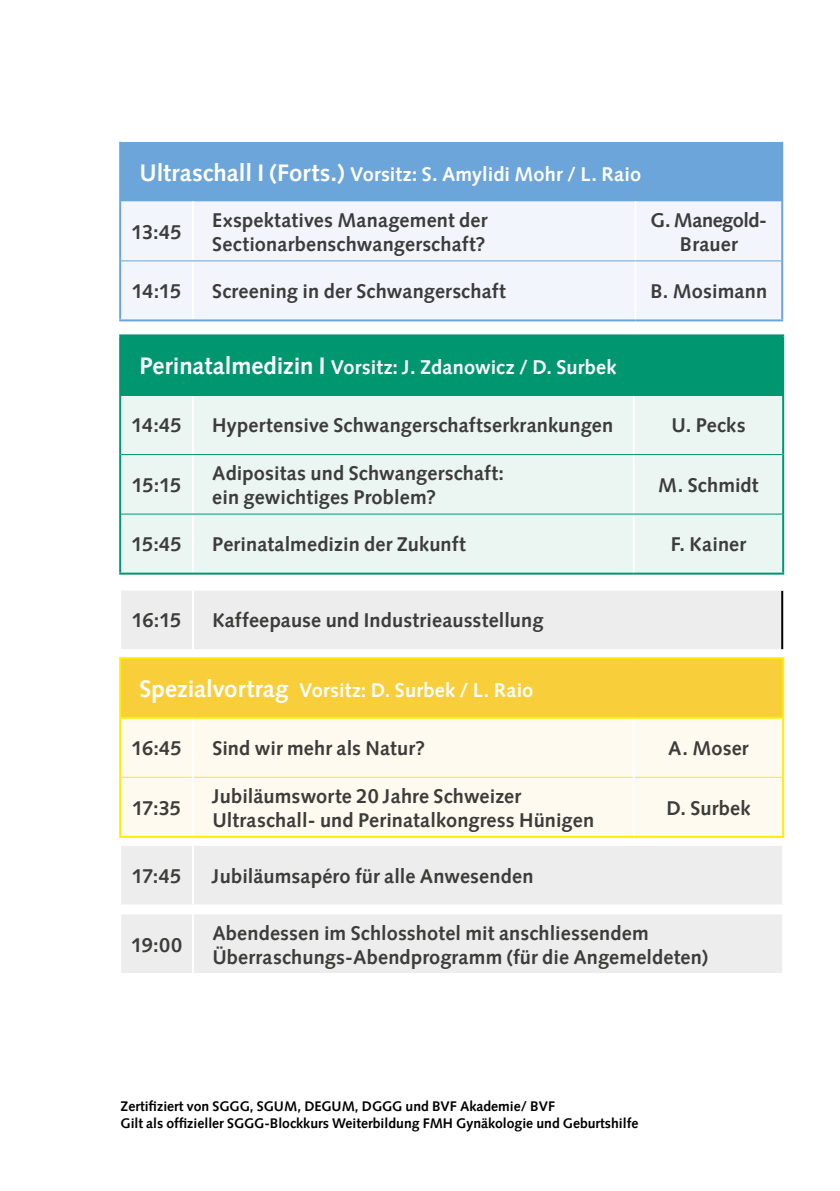
<style>
.page{position:relative;width:840px;height:1191px;background:#fff}
.page>*{position:absolute;margin:0;border:0;box-sizing:border-box;transform-origin:0 0}
.t1{font:700 20px/24px "Syntax LT Pro";letter-spacing:.005em;color:#3c3c3b}
.t2{font:700 20px "Syntax LT Pro";letter-spacing:.005em;color:#fff}
.t3{font:700 20px/24px "Syntax LT Pro";letter-spacing:-.02em;color:#3c3c3b;text-align:center}
.t4{font:700 14px/16.8px "Syntax LT Pro";color:#000}
.s1{font-size:24px}
</style>
<div class="page">
<div style="left:120px;top:142px;width:661px;height:59px;background:#6ca5da"></div>
<div style="left:121px;top:201px;width:659px;height:118px;background:#f2f6fc"></div>
<hr style="left:780px;top:142px;width:2px;height:59px;background:#6ca5da">
<hr style="left:192px;top:201px;width:2px;height:59px;background:#fff">
<hr style="left:634px;top:201px;width:2px;height:59px;background:#fff">
<hr style="left:192px;top:261px;width:2px;height:58px;background:#fff">
<hr style="left:634px;top:261px;width:2px;height:58px;background:#fff">
<hr style="left:119px;top:319px;width:74px;height:2px;background:#6ca5da">
<hr style="left:193px;top:319px;width:442px;height:2px;background:#6ca5da">
<hr style="left:635px;top:319px;width:147px;height:2px;background:#6ca5da">
<hr style="left:119px;top:142px;width:2px;height:59px;background:#6ca5da">
<hr style="left:119px;top:201px;width:2px;height:60px;background:#6ca5da">
<hr style="left:780px;top:201px;width:2px;height:60px;background:#6ca5da">
<hr style="left:119px;top:261px;width:2px;height:58px;background:#6ca5da">
<hr style="left:780px;top:261px;width:2px;height:58px;background:#6ca5da">
<hr style="left:121px;top:260px;width:72px;height:1px;background:#6ca5da">
<hr style="left:193px;top:260px;width:442px;height:1px;background:#6ca5da">
<hr style="left:635px;top:260px;width:145px;height:1px;background:#6ca5da">
<div style="left:120px;top:335px;width:662px;height:60px;background:#009770"></div>
<div style="left:121px;top:396px;width:660px;height:176px;background:#ebf5f2"></div>
<hr style="left:781px;top:336px;width:2px;height:58px;background:#009770">
<hr style="left:192px;top:396px;width:2px;height:58px;background:#fff">
<hr style="left:632px;top:396px;width:2px;height:58px;background:#fff">
<hr style="left:192px;top:455px;width:2px;height:58px;background:#fff">
<hr style="left:632px;top:455px;width:2px;height:58px;background:#fff">
<hr style="left:192px;top:514px;width:2px;height:58px;background:#fff">
<hr style="left:632px;top:514px;width:2px;height:58px;background:#fff">
<hr style="left:119px;top:334px;width:74px;height:2px;background:#009770">
<hr style="left:119px;top:336px;width:2px;height:58px;background:#009770">
<hr style="left:193px;top:334px;width:440px;height:2px;background:#009770">
<hr style="left:633px;top:334px;width:150px;height:2px;background:#009770">
<hr style="left:119px;top:396px;width:2px;height:58px;background:#009770">
<hr style="left:781px;top:396px;width:2px;height:58px;background:#009770">
<hr style="left:119px;top:454px;width:2px;height:60px;background:#009770">
<hr style="left:781px;top:454px;width:2px;height:60px;background:#009770">
<hr style="left:119px;top:514px;width:2px;height:58px;background:#009770">
<hr style="left:781px;top:514px;width:2px;height:58px;background:#009770">
<hr style="left:119px;top:572px;width:74px;height:2px;background:#009770">
<hr style="left:193px;top:572px;width:440px;height:2px;background:#009770">
<hr style="left:633px;top:572px;width:150px;height:2px;background:#009770">
<hr style="left:121px;top:454px;width:72px;height:1px;background:#009770">
<hr style="left:193px;top:454px;width:440px;height:1px;background:#009770">
<hr style="left:633px;top:454px;width:148px;height:1px;background:#009770">
<hr style="left:121px;top:513px;width:72px;height:1px;background:#009770">
<hr style="left:193px;top:513px;width:440px;height:1px;background:#009770">
<hr style="left:633px;top:513px;width:148px;height:1px;background:#009770">
<hr style="left:119px;top:394px;width:74px;height:2px;background:#009770">
<hr style="left:193px;top:394px;width:440px;height:2px;background:#009770">
<hr style="left:633px;top:394px;width:150px;height:2px;background:#009770">
<div style="left:121px;top:591px;width:659px;height:58px;background:#ededed"></div>
<hr style="left:780px;top:590px;width:2px;height:59px;background:#000">
<hr style="left:192px;top:590px;width:2px;height:59px;background:#fff">
<div style="left:120px;top:658px;width:662px;height:59px;background:#f8cf3b"></div>
<div style="left:121px;top:718px;width:660px;height:118px;background:#fffaef"></div>
<hr style="left:119px;top:657px;width:74px;height:2px;background:#ffed00">
<hr style="left:119px;top:659px;width:2px;height:57px;background:#ffed00">
<hr style="left:193px;top:657px;width:440px;height:2px;background:#ffed00">
<hr style="left:633px;top:657px;width:150px;height:2px;background:#ffed00">
<hr style="left:781px;top:659px;width:2px;height:57px;background:#ffed00">
<hr style="left:119px;top:777px;width:2px;height:59px;background:#ffed00">
<hr style="left:781px;top:777px;width:2px;height:59px;background:#ffed00">
<hr style="left:119px;top:836px;width:74px;height:2px;background:#ffed00">
<hr style="left:193px;top:836px;width:440px;height:2px;background:#ffed00">
<hr style="left:633px;top:836px;width:150px;height:2px;background:#ffed00">
<hr style="left:119px;top:716px;width:74px;height:2px;background:#ffed00">
<hr style="left:119px;top:718px;width:2px;height:59px;background:#ffed00">
<hr style="left:193px;top:716px;width:440px;height:2px;background:#ffed00">
<hr style="left:633px;top:716px;width:150px;height:2px;background:#ffed00">
<hr style="left:781px;top:718px;width:2px;height:59px;background:#ffed00">
<hr style="left:121px;top:777px;width:71px;height:1px;background:#ffed00">
<hr style="left:194px;top:777px;width:438px;height:1px;background:#ffed00">
<hr style="left:634px;top:777px;width:147px;height:1px;background:#ffed00">
<hr style="left:192px;top:718px;width:2px;height:59px;background:#fff">
<hr style="left:632px;top:718px;width:2px;height:59px;background:#fff">
<hr style="left:192px;top:777px;width:2px;height:59px;background:#fff">
<hr style="left:632px;top:777px;width:2px;height:59px;background:#fff">
<div style="left:121px;top:846px;width:660px;height:58px;background:#ededed"></div>
<hr style="left:192px;top:846px;width:2px;height:58px;background:#fff">
<div style="left:121px;top:914px;width:660px;height:59px;background:#ededed"></div>
<hr style="left:192px;top:914px;width:2px;height:59px;background:#fff">
<p class="t2" style="left:139px;top:162px;width:503px"><span class="s1">Ultraschall I (Forts.)</span> Vorsitz: S. Amylidi Mohr / L. Raio</p>
<p class="t1" style="left:131px;top:220px;width:51px">13:45</p>
<p class="t1" style="left:212px;top:208px;width:276px">Exspektatives Management der<br>Sectionarbenschwangerschaft?</p>
<p class="t3" style="left:650px;top:208px;width:118px">G. Manegold-<br>Brauer</p>
<p class="t1" style="left:132px;top:279px;width:51px">14:15</p>
<p class="t1" style="left:212px;top:279px;width:295px">Screening in der Schwangerschaft</p>
<p class="t1" style="left:650px;top:279px;width:118px">B. Mosimann</p>
<p class="t2" style="left:139px;top:355px;width:478px"><span class="s1">Perinatalmedizin I</span> Vorsitz: J. Zdanowicz / D. Surbek</p>
<p class="t1" style="left:131px;top:413px;width:52px">14:45</p>
<p class="t1" style="left:212px;top:413px;width:402px">Hypertensive Schwangerschaftserkrankungen</p>
<p class="t1" style="left:671px;top:413px;width:76px">U. Pecks</p>
<p class="t1" style="left:132px;top:473px;width:51px">15:15</p>
<p class="t1" style="left:212px;top:461px;width:293px">Adipositas und Schwangerschaft: ein gewichtiges Problem?</p>
<p class="t1" style="left:658px;top:473px;width:102px">M. Schmidt</p>
<p class="t1" style="left:131px;top:532px;width:52px">15:45</p>
<p class="t1" style="left:212px;top:532px;width:255px">Perinatalmedizin der Zukunft</p>
<p class="t1" style="left:670px;top:532px;width:77px">F. Kainer</p>
<p class="t1" style="left:132px;top:608px;width:51px">16:15</p>
<p class="t1" style="left:212px;top:608px;width:332px">Kaffeepause und Industrieausstellung</p>
<p class="t2" style="left:139px;top:678px;width:395px"><span class="s1">Spezialvortrag</span> Vorsitz: D. Surbek / L. Raio</p>
<p class="t1" style="left:131px;top:736px;width:52px">16:45</p>
<p class="t1" style="left:212px;top:736px;width:214px">Sind wir mehr als Natur?</p>
<p class="t1" style="left:668px;top:736px;width:82px">A. Moser</p>
<p class="t1" style="left:132px;top:795px;width:50px">17:35</p>
<p class="t1" style="left:212px;top:783px;width:383px">Jubiläumsworte 20 Jahre Schweizer<br>Ultraschall- und Perinatalkongress Hünigen</p>
<p class="t1" style="left:132px;top:864px;width:51px">17:45</p>
<p class="t1" style="left:212px;top:864px;width:322px">Jubiläumsapéro für alle Anwesenden</p>
<p class="t1" style="left:666px;top:795px;width:85px">D. Surbek</p>
<p class="t1" style="left:131px;top:932px;width:53px">19:00</p>
<p class="t1" style="left:212px;top:920px;width:497px">Abendessen im Schlosshotel mit anschliessendem<br>Überraschungs-Abendprogramm (für die Angemeldeten)</p>
<p class="t4" style="left:120px;top:1098px;width:519px">Zertifiziert von SGGG, SGUM, DEGUM, DGGG und BVF Akademie/ BVF<br>Gilt als offizieller SGGG-Blockkurs Weiterbildung FMH Gynäkologie und Geburtshilfe</p>
</div>
